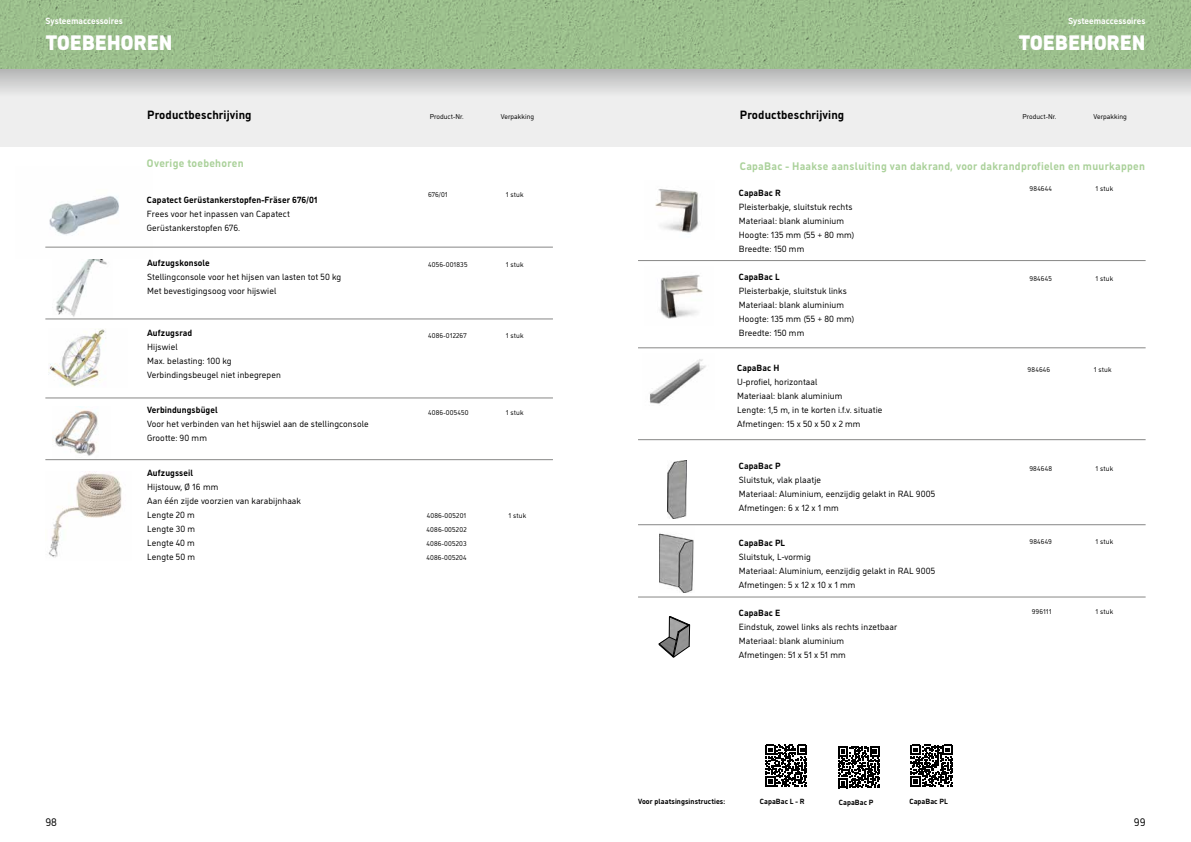
<style>
.page{position:relative;width:1191px;height:842px;background:#fff}
.page>*{position:absolute;margin:0;border:0;box-sizing:border-box;transform-origin:0 0}
.t1{font:900 21px "CAP Elephant";color:#fff}
.t2{font:700 12px "CAP Elephant";letter-spacing:.01em;color:#000}
.t3{font:700 11px "CAP Elephant";letter-spacing:.025em;color:#aad19a}
.t4{font:11px "CAP Elephant";color:#000}
.t5{font:9px/14px "CAP Elephant";letter-spacing:.01em;color:#000}
.t6{font:700 9px "CAP Elephant";letter-spacing:.01em;color:#000}
.t7{font:700 9px "CAP Elephant";color:#fff}
.t8{font:700 7.5px "CAP Elephant";letter-spacing:.01em;color:#000}
.t9{font:7px/14px "CAP Elephant";letter-spacing:.025em;color:#000;text-align:justify}
</style>
<div class="page">
<div style="left:0;top:69px;width:1191px;height:78px;background:#eee"></div>
<svg style="left:0;top:0;width:1191px;height:69px;fill:#9cbf8d"></svg>
<svg style="left:0;top:69px;width:1191px;height:23px"></svg>
<img style="left:53px;top:406px;width:45px;height:50px">
<img style="left:53px;top:259px;width:60px;height:60px">
<img style="left:45px;top:196px;width:108px;height:51px">
<hr style="left:45px;top:247px;width:508px;height:1px;background:#878786">
<hr style="left:45px;top:459px;width:508px;height:1px;background:#878786">
<img style="left:48px;top:471px;width:74px;height:87px">
<hr style="left:45px;top:319px;width:508px;height:1px;background:#878786">
<hr style="left:45px;top:398px;width:508px;height:1px;background:#878786">
<img style="left:49px;top:329px;width:57px;height:58px">
<hr style="left:638px;top:260px;width:507px;height:1px;background:#878786">
<hr style="left:638px;top:524px;width:507px;height:1px;background:#878786">
<hr style="left:638px;top:597px;width:507px;height:1px;background:#878786">
<img style="left:655px;top:189px;width:44px;height:44px">
<img style="left:660px;top:275px;width:43px;height:44px">
<img style="left:667px;top:460px;width:19px;height:59px">
<img style="left:659px;top:533px;width:35px;height:56px">
<img style="left:646px;top:589px;width:64px;height:40px">
<svg style="left:658px;top:616px;width:32px;height:42px"></svg>
<svg style="left:765px;top:745px;width:42px;height:42px"></svg>
<svg style="left:838px;top:746px;width:42px;height:42px"></svg>
<svg style="left:910px;top:745px;width:42px;height:42px"></svg>
<hr style="left:638px;top:348px;width:507px;height:1px;background:#878786">
<hr style="left:638px;top:439px;width:507px;height:1px;background:#878786">
<img style="left:649px;top:359px;width:57px;height:45px">
<p class="t7" style="left:45px;top:16px;width:79px">Systeemaccessoires</p>
<p class="t7" style="left:1068px;top:16px;width:79px">Systeemaccessoires</p>
<h1 class="t1" style="left:45px;top:30px;width:129px">TOEBEHOREN</h1>
<h1 class="t1" style="left:1018px;top:30px;width:129px">TOEBEHOREN</h1>
<h2 class="t2" style="left:147px;top:108px;width:106px">Productbeschrijving</h2>
<p class="t9" style="left:430px;top:110px;width:35px">Product-Nr.</p>
<p class="t9" style="left:501px;top:110px;width:35px">Verpakking</p>
<p class="t3" style="left:147px;top:157px;width:98px">Overige toebehoren</p>
<p class="t6" style="left:147px;top:195px;width:172px">Capatect Gerüstankerstopfen-Fräser 676/01</p>
<p class="t5" style="left:147px;top:207px;width:144px">Frees voor het inpassen van Capatect<br>Gerüstankerstopfen 676.</p>
<p class="t9" style="left:428px;top:187px;width:21px">676/01</p>
<p class="t9" style="left:506px;top:187px;width:19px">1 stuk</p>
<p class="t6" style="left:147px;top:258px;width:64px">Aufzugskonsole</p>
<p class="t5" style="left:147px;top:270px;width:196px">Stellingconsole voor het hijsen van lasten tot 50 kg<br>Met bevestigingsoog voor hijswiel</p>
<p class="t6" style="left:147px;top:328px;width:47px">Aufzugsrad</p>
<p class="t5" style="left:147px;top:340px;width:135px">Hijswiel<br>Max. belasting: 100 kg<br>Verbindingsbeugel niet inbegrepen</p>
<p class="t6" style="left:147px;top:405px;width:72px">Verbindungsbügel</p>
<p class="t5" style="left:147px;top:417px;width:223px">Voor het verbinden van het hijswiel aan de stellingconsole<br>Grootte: 90 mm</p>
<p class="t6" style="left:147px;top:468px;width:48px">Aufzugsseil</p>
<p class="t5" style="left:147px;top:480px;width:155px">Hijstouw, Ø 16 mm<br>Aan één zijde voorzien van karabijnhaak<br>Lengte 20 m<br>Lengte 30 m<br>Lengte 40 m<br>Lengte 50 m</p>
<p class="t9" style="left:428px;top:258px;width:41px">4056-001835</p>
<p class="t9" style="left:506px;top:258px;width:19px">1 stuk</p>
<p class="t9" style="left:428px;top:329px;width:40px">4086-012267</p>
<p class="t9" style="left:506px;top:329px;width:19px">1 stuk</p>
<p class="t9" style="left:428px;top:405px;width:42px">4086-005450</p>
<p class="t9" style="left:506px;top:405px;width:19px">1 stuk</p>
<p class="t9" style="left:426px;top:509px;width:42px">4086-005201<br>4086-005202<br>4086-005203<br>4086-005204</p>
<p class="t9" style="left:508px;top:509px;width:19px">1 stuk</p>
<h2 class="t2" style="left:740px;top:108px;width:106px">Productbeschrijving</h2>
<p class="t9" style="left:1022px;top:110px;width:35px">Product-Nr.</p>
<p class="t9" style="left:1093px;top:110px;width:35px">Verpakking</p>
<p class="t3" style="left:740px;top:159px;width:407px">CapaBac - Haakse aansluiting van dakrand, voor dakrandprofielen en muurkappen</p>
<p class="t6" style="left:739px;top:188px;width:43px">CapaBac R</p>
<p class="t5" style="left:739px;top:200px;width:117px">Pleisterbakje, sluitstuk rechts<br>Materiaal: blank aluminium<br>Hoogte: 135 mm (55 + 80 mm)<br>Breedte: 150 mm</p>
<p class="t6" style="left:739px;top:272px;width:42px">CapaBac L</p>
<p class="t5" style="left:739px;top:284px;width:117px">Pleisterbakje, sluitstuk links<br>Materiaal: blank aluminium<br>Hoogte: 135 mm (55 + 80 mm)<br>Breedte: 150 mm</p>
<p class="t9" style="left:1029px;top:182px;width:24px">984644</p>
<p class="t9" style="left:1095px;top:182px;width:19px">1 stuk</p>
<p class="t9" style="left:1029px;top:271px;width:24px">984645</p>
<p class="t9" style="left:1095px;top:271px;width:19px">1 stuk</p>
<p class="t6" style="left:737px;top:363px;width:44px">CapaBac H</p>
<p class="t5" style="left:737px;top:375px;width:147px">U-profiel, horizontaal<br>Materiaal: blank aluminium<br>Lengte: 1,5 m, in te korten i.f.v. situatie<br>Afmetingen: 15 x 50 x 50 x 2 mm</p>
<p class="t6" style="left:739px;top:461px;width:43px">CapaBac P</p>
<p class="t5" style="left:739px;top:473px;width:198px">Sluitstuk, vlak plaatje<br>Materiaal: Aluminium, eenzijdig gelakt in RAL 9005<br>Afmetingen: 6 x 12 x 1 mm</p>
<p class="t6" style="left:739px;top:538px;width:48px">CapaBac PL</p>
<p class="t5" style="left:739px;top:550px;width:198px">Sluitstuk, L-vormig<br>Materiaal: Aluminium, eenzijdig gelakt in RAL 9005<br>Afmetingen: 5 x 12 x 10 x 1 mm</p>
<p class="t6" style="left:739px;top:608px;width:43px">CapaBac E</p>
<p class="t5" style="left:739px;top:620px;width:160px">Eindstuk, zowel links als rechts inzetbaar<br>Materiaal: blank aluminium<br>Afmetingen: 51 x 51 x 51 mm</p>
<p class="t8" style="left:638px;top:796px;width:88px">Voor plaatsingsinstructies:</p>
<p class="t8" style="left:759px;top:796px;width:46px">CapaBac L - R</p>
<p class="t8" style="left:838px;top:798px;width:36px">CapaBac P</p>
<p class="t8" style="left:909px;top:796px;width:40px">CapaBac PL</p>
<p class="t9" style="left:1027px;top:363px;width:24px">984646</p>
<p class="t9" style="left:1094px;top:363px;width:19px">1 stuk</p>
<p class="t9" style="left:1029px;top:462px;width:24px">984648</p>
<p class="t9" style="left:1095px;top:462px;width:19px">1 stuk</p>
<p class="t9" style="left:1029px;top:534px;width:24px">984649</p>
<p class="t9" style="left:1095px;top:534px;width:19px">1 stuk</p>
<p class="t9" style="left:1031px;top:604px;width:21px">996111</p>
<p class="t9" style="left:1095px;top:604px;width:19px">1 stuk</p>
<p class="t4" style="left:45px;top:816px;width:13px">98</p>
<p class="t4" style="left:1133px;top:816px;width:13px">99</p>
</div>
